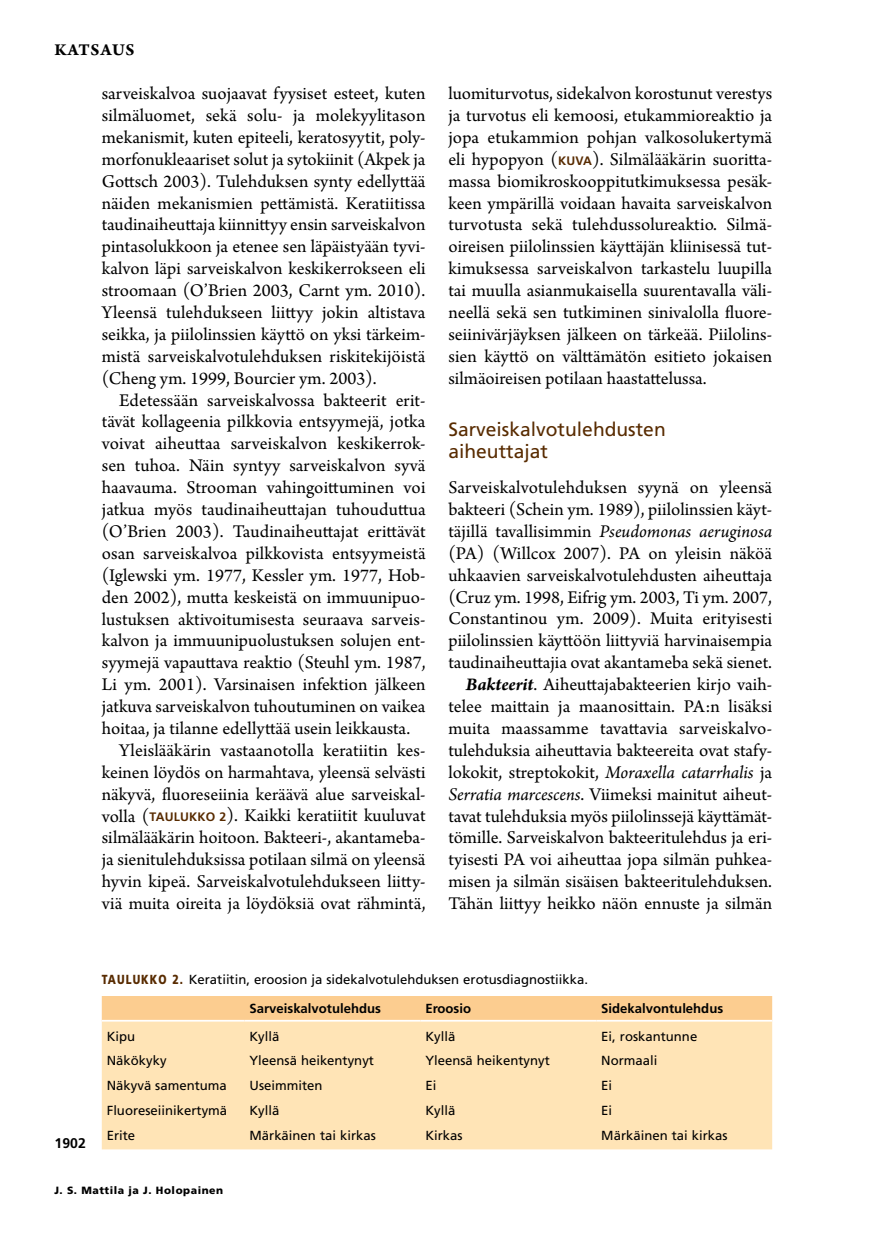
<style>
.page{position:relative;width:874px;height:1241px;background:#fff}
.page>*{position:absolute;margin:0;border:0;box-sizing:border-box;transform-origin:0 0}
.t1{font:19.25px/21.9px "Frutiger LT Std";color:#582b00}
.t2{font:18.9px/21.9px "Arno Pro";color:#000;text-align:justify}
.t3{font:17.5px "Arno Pro Bold Sm Text";letter-spacing:.04em;color:#000}
.t4{font:700 14px "Frutiger LT Std";color:#000}
.t5{font:13.12px "Frutiger LT Std";color:#000}
.t6{font:700 13.12px "Frutiger LT Std";color:#000}
.t7{font:900 10.5px "Frutiger LT Std";letter-spacing:.05em;color:#000}
.s1{font-family:"Frutiger LT Std";font-weight:700;font-size:12.25px;color:#582b00}
.s2{font-style:italic}
.s3{font-weight:700;font-style:italic}
.s4{font-weight:900;color:#582b00}
</style>
<div class="page">
<div style="left:102px;top:996px;width:669px;height:23px;background:#fccd90"></div>
<div style="left:102px;top:1021px;width:669px;height:128px;background:#ffe4b6"></div>
<p class="t3" style="left:55px;top:39px;width:81px">KATSAUS</p>
<p class="t2" style="left:102px;top:83px;width:325px">sarveiskalvoa suojaavat fyysiset esteet, kuten silmäluomet, sekä solu- ja molekyylitason mekanismit, kuten epiteeli, keratosyytit, poly&shy;morfonukleaariset solut ja sytokiinit (Akpek ja Gottsch 2003). Tulehduksen synty edellyttää näiden mekanismien pettämistä. Keratiitissa taudinaiheuttaja kiinnittyy ensin sarveiskalvon pintasolukkoon ja etenee sen läpäistyään tyvi&shy;kalvon läpi sarveiskalvon keskikerrokseen eli stroomaan (O’Brien 2003, Carnt ym. 2010).<br>Yleensä tulehdukseen liittyy jokin altistava seikka, ja piilolinssien käyttö on yksi tärkeim&shy;mistä sarveiskalvotulehduksen riskitekijöistä (Cheng ym. 1999, Bourcier ym. 2003).</p>
<p class="t2" style="left:119px;top:390px;width:308px">Edetessään sarveiskalvossa bakteerit erit-</p>
<p class="t2" style="left:102px;top:412px;width:325px">tävät kollageenia pilkkovia entsyymejä, jotka</p>
<p class="t2" style="left:102px;top:433px;width:325px">voivat aiheuttaa sarveiskalvon keskikerrok-</p>
<p class="t2" style="left:102px;top:455px;width:325px">sen tuhoa. Näin syntyy sarveiskalvon syvä</p>
<p class="t2" style="left:102px;top:477px;width:325px">haavauma. Strooman vahingoittuminen voi</p>
<p class="t2" style="left:102px;top:499px;width:325px">jatkua myös taudinaiheuttajan tuhouduttua</p>
<p class="t2" style="left:102px;top:521px;width:325px">(O’Brien 2003). Taudinaiheuttajat erittävät</p>
<p class="t2" style="left:102px;top:543px;width:325px">osan sarveiskalvoa pilkkovista entsyymeistä</p>
<p class="t2" style="left:102px;top:565px;width:325px">(Iglewski ym. 1977, Kessler ym. 1977, Hob-</p>
<p class="t2" style="left:102px;top:587px;width:325px">den 2002), mutta keskeistä on immuunipuo-</p>
<p class="t2" style="left:102px;top:608px;width:325px">lustuksen aktivoitumisesta seuraava sarveis-</p>
<p class="t2" style="left:102px;top:630px;width:325px">kalvon ja immuunipuolustuksen solujen ent-</p>
<p class="t2" style="left:102px;top:652px;width:325px">syymejä vapauttava reaktio (Steuhl ym. 1987,</p>
<p class="t2" style="left:102px;top:674px;width:325px">Li ym. 2001). Varsinaisen infektion jälkeen</p>
<p class="t2" style="left:102px;top:696px;width:325px">jatkuva sarveiskalvon tuhoutuminen on vaikea</p>
<p class="t2" style="left:102px;top:718px;width:310px">hoitaa, ja tilanne edellyttää usein leikkausta.</p>
<p class="t2" style="left:119px;top:740px;width:308px">Yleislääkärin vastaanotolla keratiitin kes-</p>
<p class="t2" style="left:102px;top:762px;width:325px">keinen löydös on harmahtava, yleensä selvästi</p>
<p class="t2" style="left:102px;top:784px;width:325px">näkyvä, fluoreseiinia keräävä alue sarveiskal-</p>
<p class="t2" style="left:102px;top:805px;width:325px">volla (<span class="s1">TAULUKKO 2</span>). Kaikki keratiitit kuuluvat</p>
<p class="t2" style="left:102px;top:827px;width:325px">silmälääkärin hoitoon. Bakteeri-, akantameba-</p>
<p class="t2" style="left:102px;top:849px;width:325px">ja sienitulehduksissa potilaan silmä on yleensä</p>
<p class="t2" style="left:102px;top:871px;width:325px">hyvin kipeä. Sarveiskalvotulehdukseen liitty-</p>
<p class="t2" style="left:102px;top:893px;width:325px">viä muita oireita ja löydöksiä ovat rähmintä,</p>
<p class="t2" style="left:448px;top:83px;width:325px">luomiturvotus, sidekalvon korostunut verestys ja turvotus eli kemoosi, etukammioreaktio ja jopa etukammion pohjan valkosolukertymä eli hypopyon (<span class="s1">KUVA</span>). Silmälääkärin suoritta&shy;massa biomikroskooppitutkimuksessa pesäk&shy;keen ympärillä voidaan havaita sarveiskalvon turvotusta sekä tulehdussolureaktio. Silmä&shy;oireisen piilolinssien käyttäjän kliinisessä tut&shy;kimuksessa sarveiskalvon tarkastelu luupilla tai muulla asianmukaisella suurentavalla väli&shy;neellä sekä sen tutkiminen sinivalolla fluore&shy;seiinivärjäyksen jälkeen on tärkeää. Piilolins&shy;sien käyttö on välttämätön esitieto jokaisen silmäoireisen potilaan haastattelussa.</p>
<p class="t1" style="left:448px;top:418px;width:219px">Sarveiskalvotulehdusten aiheuttajat</p>
<p class="t2" style="left:448px;top:477px;width:325px;text-align:right">Sarveiskalvotulehduksen syynä on yleensä bakteeri (Schein ym. 1989), piilolinssien käyt&shy;täjillä tavallisimmin <span class="s2">Pseudomonas aeruginosa </span>(PA) (Willcox 2007). PA on yleisin näköä uhkaavien sarveiskalvotulehdusten aiheuttaja (Cruz ym. 1998, Eifrig ym. 2003, Ti ym. 2007, Constantinou ym. 2009). Muita erityisesti piilolinssien käyttöön liittyviä harvinaisempia taudinaiheuttajia ovat akantameba sekä sienet.<br><span class="s3">Bakteerit</span>. Aiheuttajabakteerien kirjo vaih&shy;telee maittain ja maanosittain. PA:n lisäksi muita maassamme tavattavia sarveiskalvo&shy;tulehduksia aiheuttavia bakteereita ovat stafy&shy;lokokit, streptokokit, <span class="s2">Moraxella catarrhalis</span> ja <span class="s2">Serratia marcescens</span>. Viimeksi mainitut aiheut&shy;tavat tulehduksia myös piilolinssejä käyttämät&shy;tömille. Sarveiskalvon bakteeritulehdus ja eri&shy;tyisesti PA voi aiheuttaa jopa silmän puhkea&shy;misen ja silmän sisäisen bakteeritulehduksen.<br>Tähän liittyy heikko näön ennuste ja silmän</p>
<p class="t4" style="left:55px;top:1134px;width:33px">1902</p>
<p class="t5" style="left:102px;top:971px;width:487px"><span class="s4">Taulukko 2.</span> Keratiitin, eroosion ja sidekalvotulehduksen erotusdiagnostiikka.</p>
<p class="t6" style="left:249px;top:1000px;width:133px">Sarveiskalvotulehdus</p>
<p class="t6" style="left:425px;top:1000px;width:47px">Eroosio</p>
<p class="t6" style="left:601px;top:1000px;width:123px">Sidekalvontulehdus</p>
<p class="t5" style="left:107px;top:1028px;width:30px">Kipu</p>
<p class="t5" style="left:249px;top:1028px;width:31px">Kyllä</p>
<p class="t5" style="left:425px;top:1028px;width:31px">Kyllä</p>
<p class="t5" style="left:601px;top:1028px;width:97px">Ei, roskantunne</p>
<p class="t5" style="left:107px;top:1052px;width:61px">Näkökyky</p>
<p class="t5" style="left:249px;top:1052px;width:126px">Yleensä heikentynyt</p>
<p class="t5" style="left:425px;top:1052px;width:126px">Yleensä heikentynyt</p>
<p class="t5" style="left:601px;top:1052px;width:58px">Normaali</p>
<p class="t5" style="left:107px;top:1077px;width:121px">Näkyvä samentuma</p>
<p class="t5" style="left:249px;top:1077px;width:74px">Useimmiten</p>
<p class="t5" style="left:425px;top:1077px;width:12px">Ei</p>
<p class="t5" style="left:601px;top:1077px;width:12px">Ei</p>
<p class="t5" style="left:107px;top:1102px;width:122px">Fluoreseiinikertymä</p>
<p class="t5" style="left:249px;top:1102px;width:31px">Kyllä</p>
<p class="t5" style="left:425px;top:1102px;width:31px">Kyllä</p>
<p class="t5" style="left:601px;top:1102px;width:12px">Ei</p>
<p class="t5" style="left:107px;top:1126px;width:30px">Erite</p>
<p class="t5" style="left:249px;top:1126px;width:128px">Märkäinen tai kirkas</p>
<p class="t5" style="left:425px;top:1126px;width:39px">Kirkas</p>
<p class="t5" style="left:601px;top:1126px;width:128px">Märkäinen tai kirkas</p>
<p class="t7" style="left:54px;top:1183px;width:170px">J. S. Mattila ja J. Holopainen</p>
</div>
